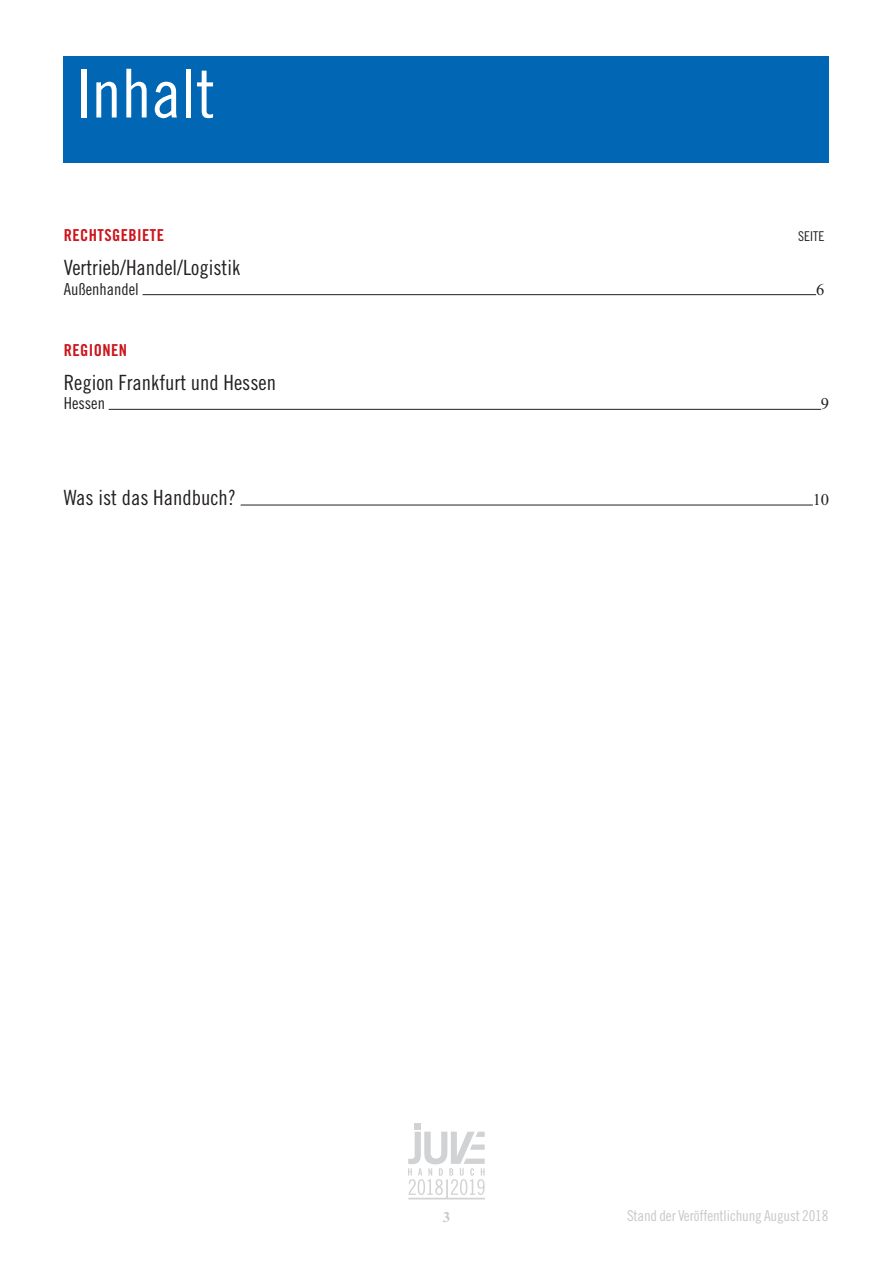
<style>
.page{position:relative;width:893px;height:1263px;background:#fff}
.page>*{position:absolute;margin:0;border:0;box-sizing:border-box;transform-origin:0 0}
.t1{font:67.5px "Trade Gothic LT Std Cn 18";color:#fff}
.t2{font:21px "Trade Gothic LT Std Cn 18";color:#231f20}
.t3{font:16.5px "Trade Gothic LT Std Bd Cn 20";letter-spacing:.025em;color:#cd151d}
.t4{font:16.5px "Trade Gothic LT Std Cn 18";color:#231f20}
.t5{font:16.5px "Juve Times New Roman";color:#231f20}
.t6{font:15px "Trade Gothic LT Std Cn 18";letter-spacing:-.01em;color:#c7c8ca}
.t7{font:700 15px "Juve Times New Roman";color:#c7c8ca}
.t8{font:13.5px "Trade Gothic LT Std Cn 18";color:#231f20}
</style>
<div class="page">
<svg style="left:408px;top:1123px;width:77px;height:76px"></svg>
<hr style="left:143px;top:294px;width:673px;height:1px;background:#231f20">
<hr style="left:109px;top:409px;width:712px;height:1px;background:#231f20">
<hr style="left:241px;top:505px;width:572px;height:1px;background:#231f20">
<div style="left:64px;top:56px;width:765px;height:107px;background:#0166b3"></div>
<h1 class="t1" style="left:77px;top:53px;width:140px">Inhalt</h1>
<p class="t3" style="left:64px;top:225px;width:102px">RECHTSGEBIETE</p>
<p class="t8" style="left:798px;top:229px;width:28px">SEITE</p>
<p class="t2" style="left:64px;top:255px;width:178px">Vertrieb/Handel/Logistik</p>
<p class="t4" style="left:64px;top:279px;width:77px">Außenhandel</p>
<p class="t5" style="left:816px;top:280px;width:10px">6</p>
<p class="t3" style="left:64px;top:340px;width:65px">REGIONEN</p>
<p class="t2" style="left:64px;top:370px;width:214px">Region Frankfurt und Hessen</p>
<p class="t4" style="left:64px;top:393px;width:43px">Hessen</p>
<p class="t5" style="left:821px;top:394px;width:10px">9</p>
<p class="t2" style="left:64px;top:485px;width:174px">Was ist das Handbuch?</p>
<p class="t5" style="left:813px;top:490px;width:18px">10</p>
<p class="t7" style="left:443px;top:1209px;width:9px">3</p>
<p class="t6" style="left:627px;top:1207px;width:203px">Stand der Veröffentlichung August 2018</p>
</div>
